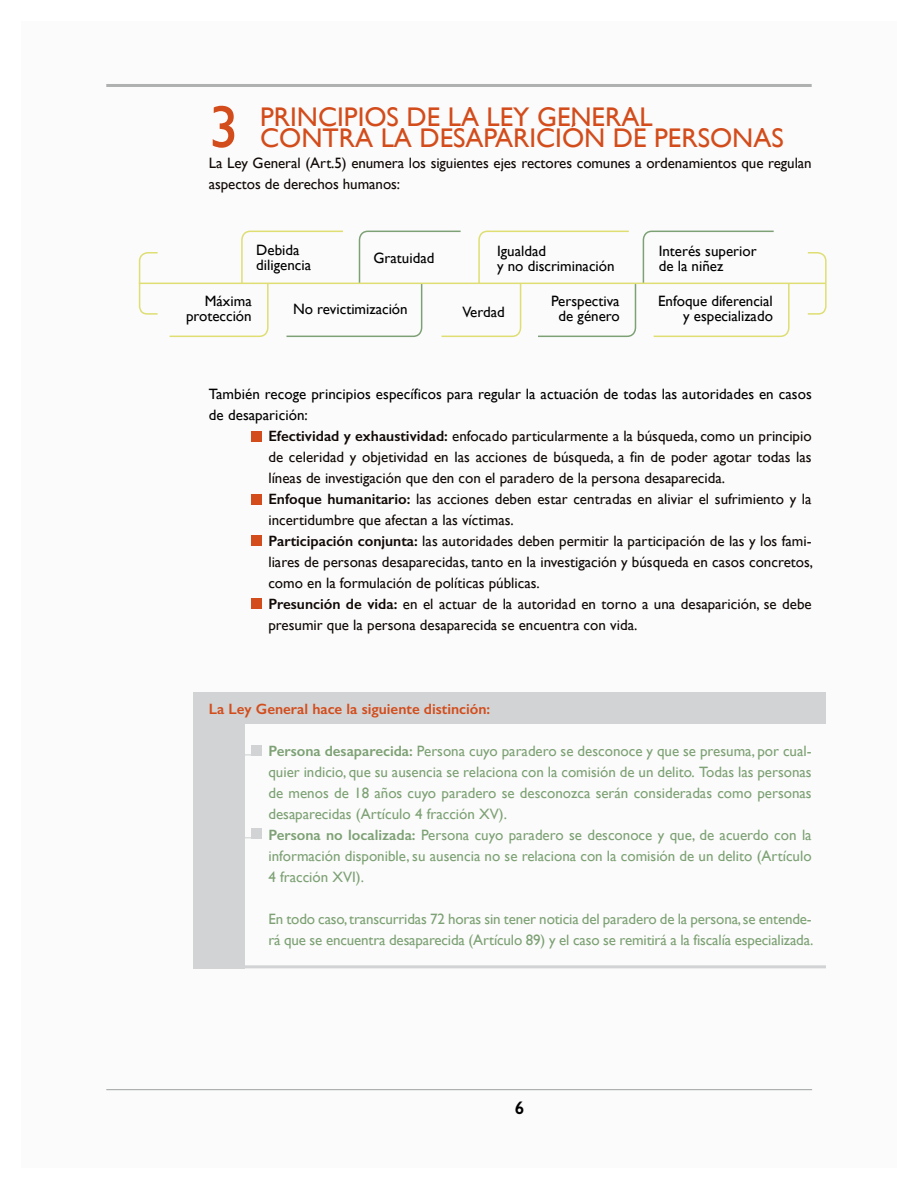
<style>
.page{position:relative;width:918px;height:1188px;background:#fff}
.page>*{position:absolute;margin:0;border:0;box-sizing:border-box;transform-origin:0 0}
.t1{font:60px "Gill Sans";color:#d34c1b}
.t2{font:27px "Gill Sans";color:#d34c1b}
.t3{font:600 18px "Gill Sans";color:#000}
.t4{font:15px/21px "Gill Sans";color:#100906}
.t5{font:15px/21px "Gill Sans";color:#7da174}
.t6{font:15px/15px "Gill Sans";color:#000}
.t7{font:600 15px "Gill Sans";color:#d34c1b}
.s1{font-weight:600}
</style>
<div class="page">
<div style="left:21px;top:21px;width:876px;height:1146px;background:#fbfbfb"></div>
<div style="left:193px;top:721px;width:52px;height:247px;background:#d1d3d4"></div>
<div style="left:193px;top:692px;width:633px;height:31px;background:#d1d3d4"></div>
<hr style="left:106px;top:1089px;width:706px;height:1px;background:#a7a9ac">
<hr style="left:106px;top:84px;width:706px;height:3px;background:#afb1b1">
<div style="left:251px;top:431px;width:10px;height:11px;background:#d34c1b"></div>
<div style="left:251px;top:494px;width:10px;height:10px;background:#d34c1b"></div>
<div style="left:251px;top:535px;width:10px;height:11px;background:#d34c1b"></div>
<div style="left:251px;top:598px;width:10px;height:11px;background:#d34c1b"></div>
<hr style="left:193px;top:965px;width:633px;height:3px;background:#d1d3d4">
<hr style="left:139px;top:283px;width:687px;height:1px;background:#dede73">
<svg style="left:138px;top:252px;width:21px;height:63px"></svg>
<svg style="left:806px;top:252px;width:21px;height:63px"></svg>
<hr style="left:193px;top:754px;width:68px;height:1px;background:#d1d3d4">
<div style="left:251px;top:745px;width:10px;height:10px;background:#d1d3d4"></div>
<hr style="left:193px;top:837px;width:68px;height:1px;background:#d1d3d4">
<div style="left:251px;top:828px;width:10px;height:10px;background:#d1d3d4"></div>
<svg style="left:168px;top:230px;width:622px;height:107px"></svg>
<h1 class="t1" style="left:209px;top:92px;width:31px">3</h1>
<h2 class="t2" style="left:260px;top:101px;width:29px">Principios</h2>
<h2 class="t2" style="left:407px;top:101px;width:95px">delaley</h2>
<h2 class="t2" style="left:537px;top:101px;width:18px">general</h2>
<h2 class="t2" style="left:260px;top:122px;width:20px">contra</h2>
<h2 class="t2" style="left:381px;top:122px;width:54px">la desaparici</h2>
<h2 class="t2" style="left:562px;top:122px;width:109px">ónde personas</h2>
<p class="t4" style="left:209px;top:153px;width:604px">La Ley General (Art.5) enumera los siguientes ejes rectores comunes a ordenamientos que regulan aspectos de derechos humanos:</p>
<p class="t6" style="left:256px;top:243px;width:56px">Debida diligencia</p>
<p class="t6" style="left:374px;top:251px;width:62px">Gratuidad</p>
<p class="t6" style="left:497px;top:243px;width:119px">Igualdad<br>y no discriminación</p>
<p class="t6" style="left:659px;top:243px;width:99px">Interés superior de la niñez</p>
<p class="t6" style="left:186px;top:293px;width:67px;text-align:right">Máxima protección</p>
<p class="t6" style="left:293px;top:301px;width:116px">No revictimización</p>
<p class="t6" style="left:551px;top:293px;width:70px">Perspectiva</p>
<p class="t6" style="left:463px;top:304px;width:44px">Verdad</p>
<p class="t6" style="left:559px;top:308px;width:63px">de género</p>
<p class="t6" style="left:658px;top:293px;width:116px;text-align:right">Enfoque diferencial y especializado</p>
<p class="t6" style="left:209px;top:384px;width:604px;line-height:21px">También recoge principios específicos para regular la actuación de todas las autoridades en casos de desaparición:</p>
<p class="t4" style="left:268px;top:426px;width:546px"><span class="s1">Efectividad y exhaustividad:</span> enfocado particularmente a la búsqueda, como un principio de celeridad y objetividad en las acciones de búsqueda, a fin de poder agotar todas las líneas de investigación que den con el paradero de la persona desaparecida.<br><span class="s1">Enfoque humanitario:</span> las acciones deben estar centradas en aliviar el sufrimiento y la incertidumbre que afectan a las víctimas.<br><span class="s1">Participación conjunta:</span> las autoridades deben permitir la participación de las y los fami&shy;liares de personas desaparecidas, tanto en la investigación y búsqueda en casos concretos, como en la formulación de políticas públicas.<br><span class="s1">Presunción de vida:</span> en el actuar de la autoridad en torno a una desaparición, se debe presumir que la persona desaparecida se encuentra con vida.</p>
<p class="t7" style="left:209px;top:700px;width:283px">La Ley General hace la siguiente distinción:</p>
<p class="t5" style="left:268px;top:741px;width:545px"><span class="s1">Persona desaparecida:</span> Persona cuyo paradero se desconoce y que se presuma, por cual&shy;quier indicio, que su ausencia se relaciona con la comisión de un delito. Todas las personas de menos de 18 años cuyo paradero se desconozca serán consideradas como personas desaparecidas (Artículo 4 fracción XV).<br><span class="s1">Persona no localizada:</span> Persona cuyo paradero se desconoce y que, de acuerdo con la información disponible, su ausencia no se relaciona con la comisión de un delito (Artículo 4 fracción XVI).</p>
<p class="t5" style="left:268px;top:909px;width:546px">En todo caso, transcurridas 72 horas sin tener noticia del paradero de la persona, se entende&shy;rá que se encuentra desaparecida (Artículo 89) y el caso se remitirá a la fiscalía especializada.</p>
<p class="t3" style="left:515px;top:1097px;width:11px">6</p>
</div>
